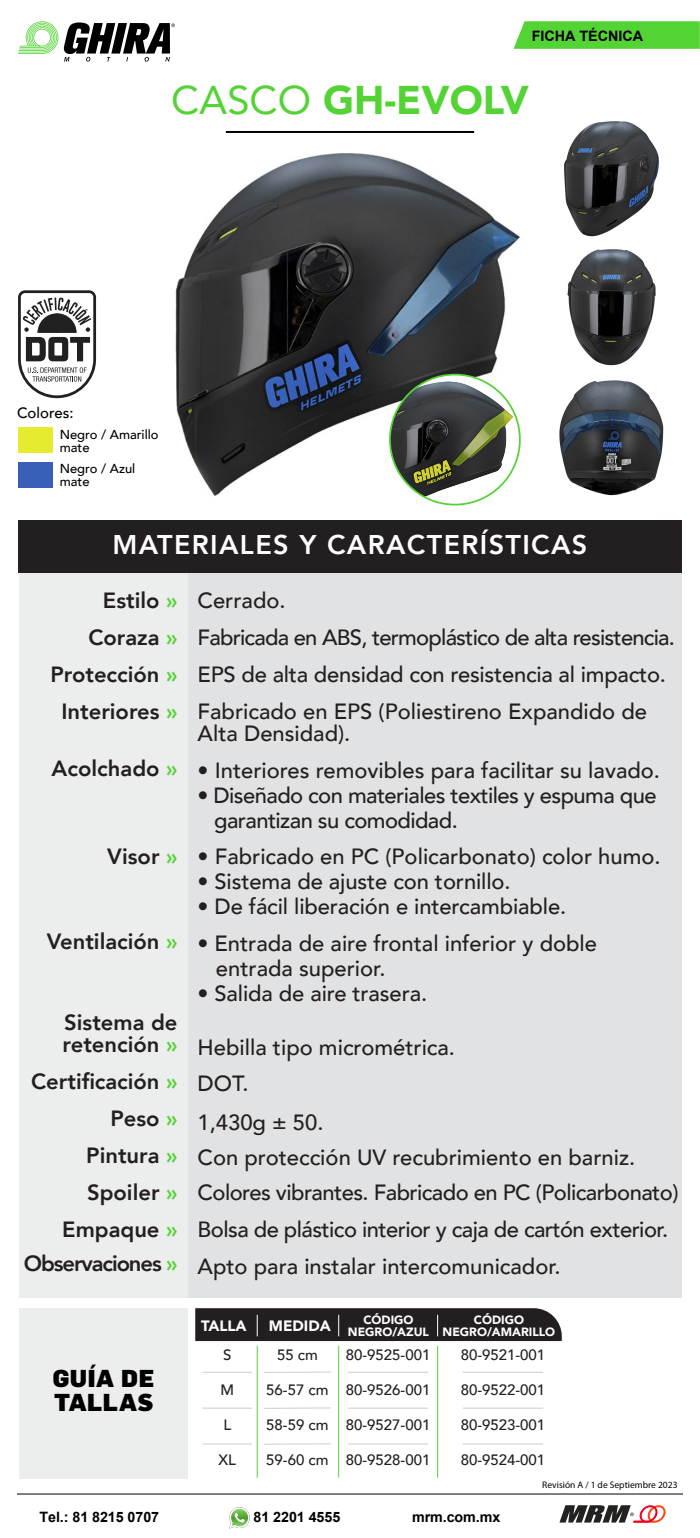
<style>
.page{position:relative;width:700px;height:1538px;background:#fff}
.page>*{position:absolute;margin:0;border:0;box-sizing:border-box;transform-origin:0 0}
.t1{font:900 40px "Avenir";color:#54d335}
.t2{font:800 27px "Avenir";letter-spacing:.05em;color:#fff}
.t3{font:900 24px/24px "Flama";letter-spacing:.025em;color:#000}
.t4{font:500 22px/37px "Avenir";letter-spacing:-.005em;color:#231f20}
.t5{font:500 22px/35px "Avenir";letter-spacing:-.025em;color:#231f20}
.t6{font:800 22px/37px "Avenir";color:#231f20;text-align:right}
.t7{font:800 22px "Avenir";letter-spacing:-.05em;color:#231f20}
.t8{font:500 15px "Avenir";color:#231f20}
.t9{font:900 15px "Avenir";color:#fff}
.t10{font:500 15px "Avenir";color:#000}
.t11{font:700 14.4px "Arial";color:#000}
.t12{font:700 14.3px "Arial";letter-spacing:-.005em;color:#000}
.t13{font:500 13px/13px "Avenir";color:#000}
.t14{font:900 12px/12px "Avenir";color:#fff;text-align:center}
.t15{font:9.5px "Myriad Pro";color:#000}
.s1{font-weight:400}
.s2{color:#54d335}
</style>
<div class="page">
<img style="left:175px;top:153px;width:346px;height:343px">
<hr style="left:226px;top:131px;width:248px;height:2px;background:#000">
<svg style="left:18px;top:21px;width:40px;height:33px"></svg>
<svg style="left:64px;top:22px;width:111px;height:40px"></svg>
<svg style="left:514px;top:21px;width:186px;height:28px;background:#5bd43d"></svg>
<div style="left:182px;top:520px;width:500px;height:777px;background:#e1e2e3"></div>
<div style="left:20px;top:1308px;width:168px;height:170px;background:#eceded"></div>
<div style="left:20px;top:564px;width:168px;height:733px;background:#eceded"></div>
<div style="left:18px;top:520px;width:664px;height:53px;background:#231f20"></div>
<div style="left:18px;top:427px;width:34px;height:26px;background:#e7eb2f"></div>
<div style="left:18px;top:462px;width:34px;height:26px;background:#3860b9"></div>
<div style="left:195px;top:1308px;width:367px;height:32px;background:#231f20"></div>
<hr style="left:257px;top:1345px;width:1px;height:132px;background:#54d335">
<hr style="left:338px;top:1345px;width:1px;height:132px;background:#54d335">
<hr style="left:437px;top:1345px;width:1px;height:132px;background:#54d335">
<hr style="left:463px;top:1371px;width:80px;height:1px;background:#cbcdce">
<hr style="left:348px;top:1371px;width:80px;height:1px;background:#cbcdce">
<svg style="left:264px;top:1371px;width:67px;height:2px"></svg>
<hr style="left:202px;top:1371px;width:50px;height:1px;background:#cbcdce">
<hr style="left:463px;top:1407px;width:80px;height:1px;background:#cbcdce">
<hr style="left:348px;top:1407px;width:80px;height:1px;background:#cbcdce">
<svg style="left:264px;top:1407px;width:67px;height:2px"></svg>
<hr style="left:202px;top:1407px;width:50px;height:1px;background:#cbcdce">
<hr style="left:463px;top:1443px;width:80px;height:1px;background:#cbcdce">
<hr style="left:348px;top:1443px;width:80px;height:1px;background:#cbcdce">
<svg style="left:264px;top:1443px;width:67px;height:1px"></svg>
<hr style="left:202px;top:1443px;width:50px;height:1px;background:#cbcdce">
<img style="left:229px;top:1507px;width:21px;height:21px">
<svg style="left:559px;top:1505px;width:107px;height:17px"></svg>
<hr style="left:17px;top:1493px;width:666px;height:1px;background:#000">
<img style="left:564px;top:121px;width:95px;height:245px">
<img style="left:559px;top:380px;width:105px;height:116px">
<svg style="left:390px;top:374px;width:130px;height:122px"></svg>
<img style="left:390px;top:381px;width:124px;height:123px">
<svg style="left:18px;top:290px;width:78px;height:108px"></svg>
<p class="t11" style="left:532px;top:26px;width:113px">FICHA TÉCNICA</p>
<h1 class="t1" style="left:171px;top:66px;width:359px"><span class="s1">CASCO</span> GH-EVOLV</h1>
<p class="t10" style="left:17px;top:400px;width:58px">Colores:</p>
<p class="t13" style="left:60px;top:427px;width:100px">Negro / Amarillo mate</p>
<p class="t13" style="left:60px;top:461px;width:77px">Negro / Azul mate</p>
<p class="t2" style="left:113px;top:524px;width:476px">MATERIALES Y CARACTERÍSTICAS</p>
<p class="t6" style="left:50px;top:581px;width:129px">Estilo <span class="s2">»<br></span>Coraza <span class="s2">»<br></span>Protección <span class="s2">»<br></span>Interiores <span class="s2">»</span></p>
<p class="t4" style="left:198px;top:580px;width:479px">Cerrado.<br>Fabricada en ABS, termoplástico de alta resistencia.<br>EPS de alta densidad con resistencia al impacto.<br>Fabricado en EPS (Poliestireno Expandido de</p>
<p class="t4" style="left:198px;top:713px;width:154px">Alta Densidad).</p>
<p class="t4" style="left:198px;top:750px;width:464px">• Interiores removibles para facilitar su lavado.</p>
<p class="t5" style="left:214px;top:781px;width:444px;line-height:25px;text-indent:-17px">• Diseñado con materiales textiles y espuma que garantizan su comodidad.</p>
<p class="t4" style="left:198px;top:836px;width:465px">• Fabricado en PC (Policarbonato) color humo.</p>
<p class="t4" style="left:198px;top:861px;width:315px">• Sistema de ajuste con tornillo.</p>
<p class="t4" style="left:198px;top:886px;width:370px">• De fácil liberación e intercambiable.</p>
<p class="t4" style="left:216px;top:929px;width:383px;line-height:25px;text-indent:-18px">• Entrada de aire frontal inferior y doble entrada superior.</p>
<p class="t4" style="left:198px;top:973px;width:231px">• Salida de aire trasera.</p>
<p class="t4" style="left:198px;top:1027px;width:259px;line-height:36px">Hebilla tipo micrométrica.<br>DOT.</p>
<p class="t5" style="left:198px;top:1103px;width:482px">1,430g ± 50.<br>Con protección UV recubrimiento en barniz.<br>Colores vibrantes. Fabricado en PC (Policarbonato)</p>
<p class="t5" style="left:198px;top:1209px;width:472px;line-height:37px">Bolsa de plástico interior y caja de cartón exterior.<br>Apto para instalar intercomunicador.</p>
<p class="t6" style="left:52px;top:749px;width:127px">Acolchado <span class="s2">»</span></p>
<p class="t6" style="left:107px;top:837px;width:72px">Visor <span class="s2">»</span></p>
<p class="t6" style="left:47px;top:922px;width:132px">Ventilación <span class="s2">»</span></p>
<p class="t6" style="left:63px;top:1011px;width:116px;line-height:22px;text-align:left">Sistema de retención <span class="s2">»</span></p>
<p class="t6" style="left:31px;top:1062px;width:148px">Certificación <span class="s2">»<br></span>Peso <span class="s2">»<br></span>Pintura <span class="s2">»<br></span>Spoiler <span class="s2">»<br></span>Empaque <span class="s2">»</span></p>
<p class="t7" style="left:24px;top:1246px;width:155px">Observaciones <span class="s2">»</span></p>
<p class="t3" style="left:53px;top:1365px;width:103px">GUÍA DE<br>TALLAS</p>
<p class="t9" style="left:201px;top:1312px;width:47px">TALLA</p>
<p class="t9" style="left:269px;top:1312px;width:63px">MEDIDA</p>
<p class="t14" style="left:348px;top:1313px;width:83px">CÓDIGO<br>NEGRO/AZUL</p>
<p class="t14" style="left:443px;top:1313px;width:114px">CÓDIGO<br>NEGRO/AMARILLO</p>
<p class="t8" style="left:223px;top:1342px;width:10px">S</p>
<p class="t8" style="left:221px;top:1377px;width:15px">M</p>
<p class="t8" style="left:223px;top:1412px;width:9px">L</p>
<p class="t8" style="left:219px;top:1447px;width:19px">XL</p>
<p class="t8" style="left:461px;top:1341px;width:86px">80-9521-001</p>
<p class="t8" style="left:461px;top:1376px;width:86px">80-9522-001</p>
<p class="t8" style="left:461px;top:1411px;width:86px">80-9523-001</p>
<p class="t8" style="left:461px;top:1446px;width:86px">80-9524-001</p>
<p class="t8" style="left:346px;top:1341px;width:86px">80-9525-001</p>
<p class="t8" style="left:346px;top:1376px;width:86px">80-9526-001</p>
<p class="t8" style="left:346px;top:1411px;width:86px">80-9527-001</p>
<p class="t8" style="left:346px;top:1446px;width:86px">80-9528-001</p>
<p class="t8" style="left:277px;top:1342px;width:42px">55 cm</p>
<p class="t8" style="left:266px;top:1377px;width:64px">56-57 cm</p>
<p class="t8" style="left:266px;top:1411px;width:64px">58-59 cm</p>
<p class="t8" style="left:266px;top:1446px;width:64px">59-60 cm</p>
<p class="t15" style="left:542px;top:1479px;width:137px">Revisión A / 1 de Septiembre 2023</p>
<p class="t12" style="left:39px;top:1507px;width:121px">Tel.: 81 8215 0707</p>
<p class="t12" style="left:254px;top:1507px;width:88px">81 2201 4555</p>
<p class="t12" style="left:412px;top:1507px;width:90px">mrm.com.mx</p>
</div>
